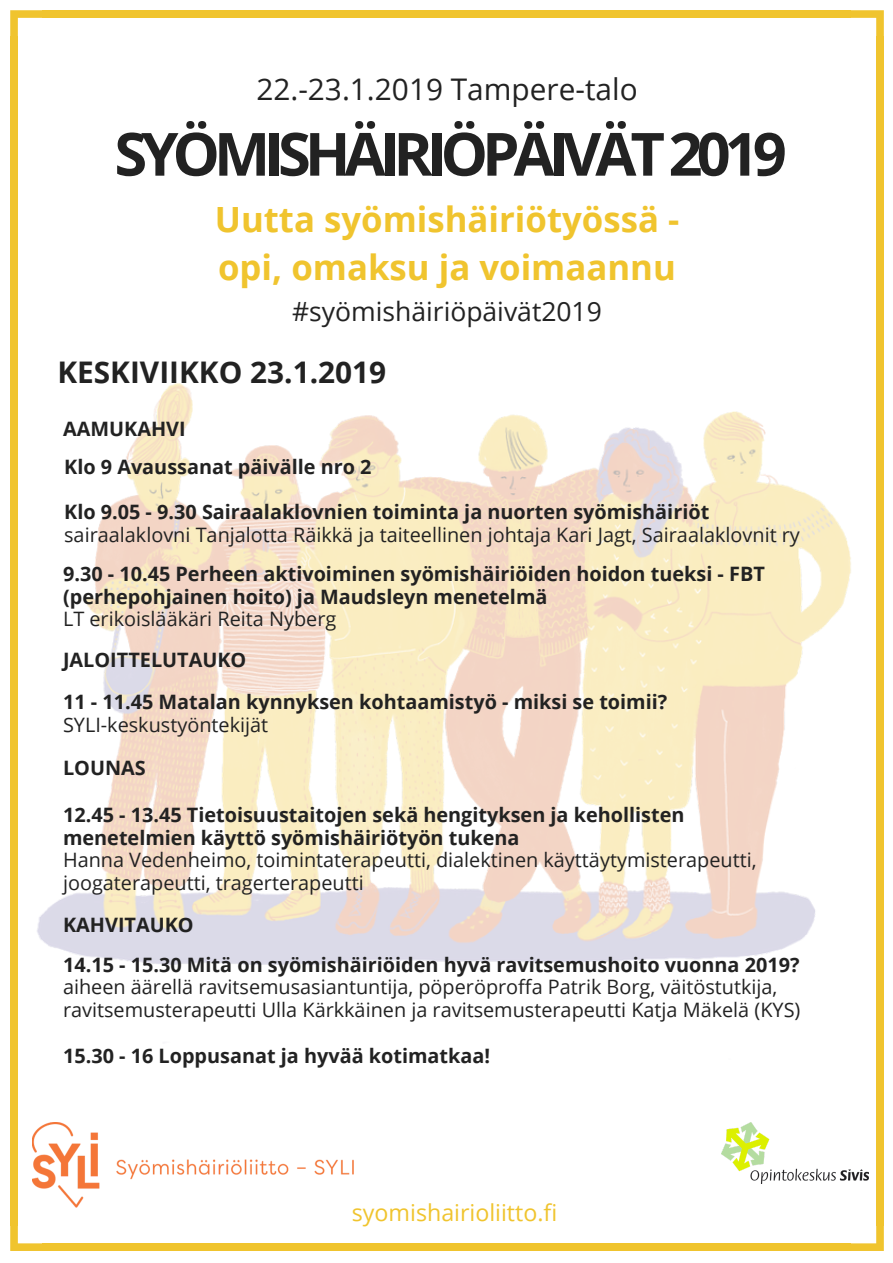
<style>
.page{position:relative;width:893px;height:1263px;background:#fff}
.page>*{position:absolute;margin:0;border:0;box-sizing:border-box;transform-origin:0 0}
.t1{font:700 59.55px "Open Sans";letter-spacing:-.1em;color:#222}
.t2{font:700 34.8px/48.4px "Open Sans";color:#f0c42e}
.t3{font:29.85px "Open Sans";color:#222}
.t4{font:700 29.85px "Open Sans";color:#222}
.t5{font:26.55px "Open Sans";color:#222}
.t6{font:23.25px "Open Sans";color:#f0c42e}
.t7{font:700 19.8px/22.5px "Open Sans";color:#222}
.t8{font:19.8px/22.5px "Open Sans";color:#222}
</style>
<div class="page">
<svg style="left:10px;top:10px;width:32px;height:26px"></svg>
<div style="left:10px;top:36px;width:8px;height:1190px;background:#f0c42e"></div>
<svg style="left:10px;top:1226px;width:32px;height:25px"></svg>
<div style="left:42px;top:1243px;width:808px;height:8px;background:#f0c42e"></div>
<svg style="left:850px;top:1226px;width:34px;height:25px"></svg>
<div style="left:876px;top:36px;width:8px;height:1190px;background:#f0c42e"></div>
<div style="left:42px;top:10px;width:808px;height:8px;background:#f0c42e"></div>
<svg style="left:850px;top:10px;width:34px;height:26px"></svg>
<img style="left:37px;top:383px;width:814px;height:582px">
<img style="left:33px;top:1123px;width:321px;height:84px">
<img style="left:722px;top:1123px;width:146px;height:60px">
<h3 class="t3" style="left:256px;top:68px;width:383px">22.-23.1.2019 Tampere-talo</h3>
<h1 class="t1" style="left:114px;top:112px;width:674px">SYÖMISHÄIRIÖPÄIVÄT 2019</h1>
<h2 class="t2" style="left:215px;top:194px;width:466px">Uutta syömishäiriötyössä - opi, omaksu ja voimaannu</h2>
<h3 class="t5" style="left:292px;top:293px;width:311px">#syömishäiriöpäivät2019</h3>
<h3 class="t4" style="left:57px;top:351px;width:330px">KESKIVIIKKO 23.1.2019</h3>
<p class="t7" style="left:63px;top:417px;width:124px">AAMUKAHVI</p>
<p class="t7" style="left:64px;top:455px;width:309px">Klo 9 Avaussanat päivälle nro 2</p>
<p class="t7" style="left:64px;top:500px;width:647px">Klo 9.05 - 9.30 Sairaalaklovnien toiminta ja nuorten syömishäiriöt</p>
<p class="t8" style="left:64px;top:523px;width:737px">sairaalaklovni Tanjalotta Räikkä ja taiteellinen johtaja Kari Jagt, Sairaalaklovnit ry</p>
<p class="t7" style="left:63px;top:562px;width:703px">9.30 - 10.45 Perheen aktivoiminen syömishäiriöiden hoidon tueksi - FBT (perhepohjainen hoito) ja Maudsleyn menetelmä</p>
<p class="t8" style="left:63px;top:607px;width:275px">LT erikoislääkäri Reita Nyberg</p>
<p class="t7" style="left:63px;top:638px;width:606px;line-height:42.8px">JALOITTELUTAUKO<br>11 - 11.45 Matalan kynnyksen kohtaamistyö - miksi se toimii?</p>
<p class="t8" style="left:63px;top:713px;width:207px">SYLI-keskustyöntekijät</p>
<p class="t7" style="left:63px;top:756px;width:84px">LOUNAS</p>
<p class="t7" style="left:63px;top:803px;width:623px">12.45 - 13.45 Tietoisuustaitojen sekä hengityksen ja kehollisten menetelmien käyttö syömishäiriötyön tukena</p>
<p class="t8" style="left:63px;top:848px;width:695px">Hanna Vedenheimo, toimintaterapeutti, dialektinen käyttäytymisterapeutti, joogaterapeutti, tragerterapeutti</p>
<p class="t7" style="left:63px;top:905px;width:738px;line-height:39.3px">KAHVITAUKO<br>14.15 - 15.30 Mitä on syömishäiriöiden hyvä ravitsemushoito vuonna 2019?</p>
<p class="t8" style="left:63px;top:975px;width:739px">aiheen äärellä ravitsemusasiantuntija, pöperöproffa Patrik Borg, väitöstutkija, ravitsemusterapeutti Ulla Kärkkäinen ja ravitsemusterapeutti Katja Mäkelä (KYS)</p>
<p class="t7" style="left:63px;top:1044px;width:429px">15.30 - 16 Loppusanat ja hyvää kotimatkaa!</p>
<p class="t6" style="left:352px;top:1196px;width:207px">syomishairioliitto.fi</p>
</div>
